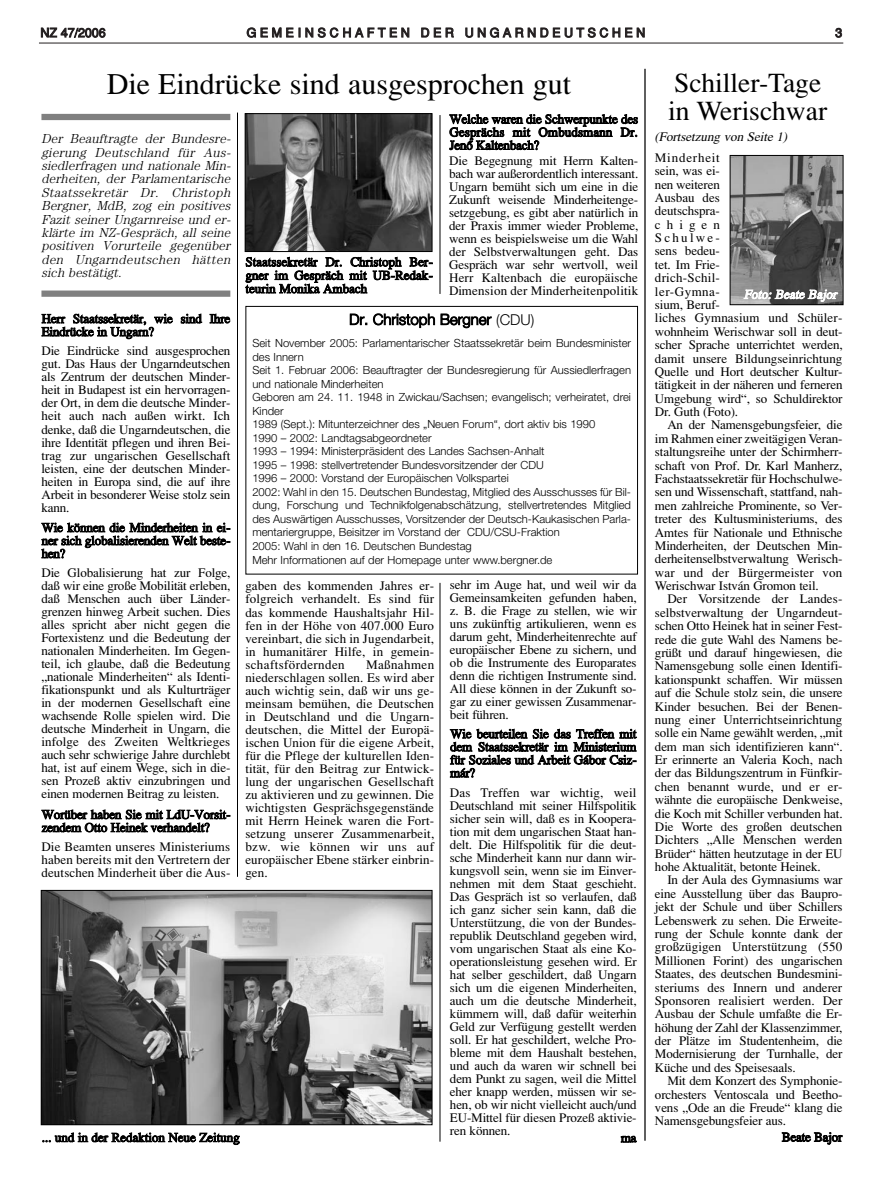
<style>
.page{position:relative;width:885px;height:1177px;background:#fff}
.page>*{position:absolute;margin:0;border:0;box-sizing:border-box;transform-origin:0 0}
.t1{font:30px "Times H Roman";color:#000}
.t2{font:27.5px/27.5px "Times H Roman";color:#000}
.t3{font:15px "Helvetica H Light";color:#000}
.t4{font:13px/13px "Times H Roman";letter-spacing:-.01em;color:#000;text-align:justify}
.t5{font:italic 13px/13.4px "Century H Light";letter-spacing:.015em;color:#000;text-align:justify}
.t6{font:italic 13px "Times H Roman";color:#000}
.t7{font:italic 13px "Times H Roman";color:#fff}
.t8{font:12.5px "Helvetica H";letter-spacing:.28em;color:#231f20}
.t9{font:11.25px/13.5px "Helvetica H Light";color:#000}
</style>
<div class="page">
<hr style="left:39px;top:43px;width:804px;height:1px;background:#231f20">
<div style="left:41px;top:114px;width:189px;height:6px;background:#808080"></div>
<div style="left:41px;top:290px;width:189px;height:7px;background:#808080"></div>
<img style="left:247px;top:115px;width:183px;height:135px">
<div style="left:245px;top:113px;width:187px;height:139px;border:1px solid #000"></div>
<img style="left:43px;top:892px;width:387px;height:230px">
<div style="left:41px;top:890px;width:391px;height:234px;border:1px solid #000"></div>
<div style="left:246px;top:306px;width:392px;height:268px;border:1px solid #000"></div>
<img style="left:732px;top:157px;width:109px;height:146px">
<div style="left:730px;top:155px;width:113px;height:150px;border:1px solid #000"></div>
<hr style="left:440px;top:115px;width:1px;height:179px;background:#000">
<hr style="left:237px;top:112px;width:1px;height:764px;background:#000">
<hr style="left:644px;top:69px;width:2px;height:1071px;background:#000">
<hr style="left:440px;top:582px;width:1px;height:559px;background:#000">
<p class="t8" style="left:40px;top:28px;width:67px">NZ 47/2006</p>
<p class="t8" style="left:247px;top:28px;width:400px">GEM EI N S CHAFTEN DER UNGARNDEUTSCHEN</p>
<p class="t8" style="left:835px;top:28px;width:8px">3</p>
<h1 class="t1" style="left:107px;top:73px;width:466px">Die Eindrücke sind ausgesprochen gut</h1>
<p class="t5" style="left:41px;top:133px;width:193px">Der Beauftragte der Bundesre&shy;gierung Deutschland für Aus&shy;siedlerfragen und nationale Min&shy;derheiten, der Parlamentarische Staatssekretär Dr. Christoph Bergner, MdB, zog ein positives Fazit seiner Ungarnreise und er&shy;klärte im NZ-Gespräch, all seine positiven Vorurteile gegenüber den Ungarndeutschen hätten sich bestätigt.</p>
<p class="t4" style="left:42px;top:313px;width:190px">Herr Staatssekretär, wie sind Ihre<br>Eindrücke in Ungarn?</p>
<p class="t4" style="left:41px;top:346px;width:191px">Die Eindrücke sind ausgesprochen gut. Das Haus der Ungarndeutschen als Zentrum der deutschen Minder&shy;heit in Budapest ist ein hervorragen&shy;der Ort, in dem die deutsche Minder&shy;heit auch nach außen wirkt. Ich denke, daß die Ungarndeutschen, die ihre Identität pflegen und ihren Bei&shy;trag zur ungarischen Gesellschaft leisten, eine der deutschen Minder&shy;heiten in Europa sind, die auf ihre Arbeit in besonderer Weise stolz sein kann.</p>
<p class="t4" style="left:42px;top:522px;width:190px">Wie können die Minderheiten in ei&shy;ner sich globalisierenden Welt beste&shy;hen?</p>
<p class="t4" style="left:41px;top:567px;width:191px">Die Globalisierung hat zur Folge, daß wir eine große Mobilität erleben, daß Menschen auch über Länder&shy;grenzen hinweg Arbeit suchen. Dies alles spricht aber nicht gegen die Fortexistenz und die Bedeutung der nationalen Minderheiten. Im Gegen&shy;teil, ich glaube, daß die Bedeutung „nationale Minderheiten“ als Identi&shy;fikationspunkt und als Kulturträger in der modernen Gesellschaft eine wachsende Rolle spielen wird. Die deutsche Minderheit in Ungarn, die infolge des Zweiten Weltkrieges auch sehr schwierige Jahre durchlebt hat, ist auf einem Wege, sich in die&shy;sen Prozeß aktiv einzubringen und einen modernen Beitrag zu leisten.</p>
<p class="t4" style="left:42px;top:809px;width:190px">Worüber haben Sie mit LdU-Vorsit&shy;zendem Otto Heinek verhandelt?</p>
<p class="t4" style="left:41px;top:841px;width:190px">Die Beamten unseres Ministeriums haben bereits mit den Vertretern der deutschen Minderheit über die Aus-</p>
<h2 class="t2" style="left:668px;top:72px;width:161px">Schiller-Tage in Werischwar</h2>
<p class="t6" style="left:654px;top:133px;width:137px">(Fortsetzung von Seite 1)</p>
<p class="t4" style="left:449px;top:114px;width:190px">Welche waren die Schwerpunkte des Gesprächs mit Ombudsmann Dr.<br>Jenô Kaltenbach?</p>
<p class="t4" style="left:449px;top:156px;width:191px">Die Begegnung mit Herrn Kalten&shy;bach war außerordentlich interessant.<br>Ungarn bemüht sich um eine in die Zukunft weisende Minderheitenge&shy;setzgebung, es gibt aber natürlich in der Praxis immer wieder Probleme, wenn es beispielsweise um die Wahl der Selbstverwaltungen geht. Das Gespräch war sehr wertvoll, weil Herr Kaltenbach die europäische Dimension der Minderheitenpolitik</p>
<p class="t3" style="left:349px;top:314px;width:187px">Dr. Christoph Bergner (CDU)</p>
<p class="t9" style="left:252px;top:337px;width:380px">Seit November 2005: Parlamentarischer Staatssekretär beim Bundesminister des Innern<br>Seit 1. Februar 2006: Beauftragter der Bundesregierung für Aussiedlerfragen und nationale Minderheiten<br>Geboren am 24. 11. 1948 in Zwickau/Sachsen; evangelisch; verheiratet, drei Kinder<br>1989 (Sept.): Mitunterzeichner des „Neuen Forum“, dort aktiv bis 1990<br>1990 – 2002: Landtagsabgeordneter<br>1993 – 1994: Ministerpräsident des Landes Sachsen-Anhalt<br>1995 – 1998: stellvertretender Bundesvorsitzender der CDU<br>1996 – 2000: Vorstand der Europäischen Volkspartei<br>2002: Wahl in den 15. Deutschen Bundestag, Mitglied des Ausschusses für Bil&shy;dung, Forschung und Technikfolgenabschätzung, stellvertretendes Mitglied des Auswärtigen Ausschusses, Vorsitzender der Deutsch-Kaukasischen Parla&shy;mentariergruppe, Beisitzer im Vorstand der CDU/CSU-Fraktion<br>2005: Wahl in den 16. Deutschen Bundestag<br>Mehr Informationen auf der Homepage unter www.bergner.de</p>
<p class="t4" style="left:655px;top:152px;width:189px;line-height:13.4px;text-align:left">Minderheit<br>sein, was ei-<br>nen weiteren<br>Ausbau des<br>deutschspra-<br>chigen<br>Schulwe-<br>sens bedeu-<br>tet. Im Frie-<br>drich-Schil-<br>ler-Gymna-<br>sium, Beruf-<br>liches Gymnasium und Schüler&shy;wohnheim Werischwar soll in deut&shy;scher Sprache unterrichtet werden, damit unsere Bildungseinrichtung<br>Quelle und Hort deutscher Kultur&shy;tätigkeit in der näheren und ferneren<br>Umgebung wird“, so Schuldirektor<br>Dr. Guth (Foto).</p>
<p class="t4" style="left:655px;top:419px;width:189px;line-height:13.4px;text-indent:12px">An der Namensgebungsfeier, die im Rahmen einer zweitägigen Veran&shy;staltungsreihe unter der Schirmherr&shy;schaft von Prof. Dr. Karl Manherz, Fachstaatssekretär für Hochschulwe&shy;sen und Wissenschaft, stattfand, nah&shy;men zahlreiche Prominente, so Ver&shy;treter des Kultusministeriums, des Amtes für Nationale und Ethnische Minderheiten, der Deutschen Min&shy;derheitenselbstverwaltung Werisch&shy;war und der Bürgermeister von Werischwar István Gromon teil.</p>
<p class="t4" style="left:655px;top:593px;width:189px;line-height:13.4px;text-indent:12px">Der Vorsitzende der Landes&shy;selbstverwaltung der Ungarndeut&shy;schen Otto Heinek hat in seiner Fest&shy;rede die gute Wahl des Namens be&shy;grüßt und darauf hingewiesen, die Namensgebung solle einen Identifi&shy;kationspunkt schaffen. Wir müssen auf die Schule stolz sein, die unsere Kinder besuchen. Bei der Benen&shy;nung einer Unterrichtseinrichtung solle ein Name gewählt werden, „mit dem man sich identifizieren kann“.<br>Er erinnerte an Valeria Koch, nach der das Bildungszentrum in Fünfkir&shy;chen benannt wurde, und er er&shy;wähnte die europäische Denkweise, die Koch mit Schiller verbunden hat.<br>Die Worte des großen deutschen Dichters „Alle Menschen werden Brüder“ hätten heutzutage in der EU hohe Aktualität, betonte Heinek.</p>
<p class="t4" style="left:655px;top:874px;width:189px;line-height:13.4px;text-indent:12px">In der Aula des Gymnasiums war eine Ausstellung über das Baupro&shy;jekt der Schule und über Schillers Lebenswerk zu sehen. Die Erweite&shy;rung der Schule konnte dank der großzügigen Unterstützung (550<br>Millionen Forint) des ungarischen Staates, des deutschen Bundesmini&shy;steriums des Innern und anderer Sponsoren realisiert werden. Der Ausbau der Schule umfaßte die Er&shy;höhung der Zahl der Klassenzimmer, der Plätze im Studentenheim, die Modernisierung der Turnhalle, der Küche und des Speisesaals.</p>
<p class="t4" style="left:655px;top:1075px;width:189px;line-height:13.4px;text-indent:12px">Mit dem Konzert des Symphonie&shy;orchesters Ventoscala und Beetho&shy;vens „Ode an die Freude“ klang die Namensgebungsfeier aus.</p>
<p class="t4" style="left:782px;top:1131px;width:62px">Beate Bajor</p>
<p class="t4" style="left:245px;top:256px;width:189px;line-height:13.4px">Staatssekretär Dr. Christoph Ber&shy;gner im Gespräch mit UB-Redak&shy;teurin Monika Ambach</p>
<p class="t7" style="left:744px;top:290px;width:97px">Foto: Beate Bajor</p>
<p class="t4" style="left:450px;top:579px;width:188px">sehr im Auge hat, und weil wir da Gemeinsamkeiten gefunden haben, z. B. die Frage zu stellen, wie wir uns zukünftig artikulieren, wenn es darum geht, Minderheitenrechte auf europäischer Ebene zu sichern, und ob die Instrumente des Europarates denn die richtigen Instrumente sind.<br>All diese können in der Zukunft so&shy;gar zu einer gewissen Zusammenar&shy;beit führen.</p>
<p class="t4" style="left:450px;top:728px;width:188px">Wie beurteilen Sie das Treffen mit dem Staatssekretär im Ministerium für Soziales und Arbeit Gábor Csiz&shy;már?</p>
<p class="t4" style="left:450px;top:787px;width:188px">Das Treffen war wichtig, weil Deutschland mit seiner Hilfspolitik sicher sein will, daß es in Koopera&shy;tion mit dem ungarischen Staat han&shy;delt. Die Hilfspolitik für die deut&shy;sche Minderheit kann nur dann wir&shy;kungsvoll sein, wenn sie im Einver&shy;nehmen mit dem Staat geschieht.<br>Das Gespräch ist so verlaufen, daß ich ganz sicher sein kann, daß die Unterstützung, die von der Bundes&shy;republik Deutschland gegeben wird, vom ungarischen Staat als eine Ko&shy;operationsleistung gesehen wird. Er hat selber geschildert, daß Ungarn sich um die eigenen Minderheiten, auch um die deutsche Minderheit, kümmern will, daß dafür weiterhin Geld zur Verfügung gestellt werden soll. Er hat geschildert, welche Pro&shy;bleme mit dem Haushalt bestehen, und auch da waren wir schnell bei dem Punkt zu sagen, weil die Mittel eher knapp werden, müssen wir se&shy;hen, ob wir nicht vielleicht auch/und EU-Mittel für diesen Prozeß aktivie&shy;ren können.</p>
<p class="t4" style="left:621px;top:1132px;width:17px">ma</p>
<p class="t4" style="left:245px;top:581px;width:190px">gaben des kommenden Jahres er&shy;folgreich verhandelt. Es sind für das kommende Haushaltsjahr Hil&shy;fen in der Höhe von 407.000 Euro vereinbart, die sich in Jugendarbeit, in humanitärer Hilfe, in gemein&shy;schaftsfördernden</p>
<p class="t4" style="left:245px;top:659px;width:190px;text-indent:121px">Maßnahmen niederschlagen sollen. Es wird aber auch wichtig sein, daß wir uns ge&shy;meinsam bemühen, die Deutschen in Deutschland und die Ungarn&shy;deutschen, die Mittel der Europä&shy;ischen Union für die eigene Arbeit, für die Pflege der kulturellen Iden&shy;tität, für den Beitrag zur Entwick&shy;lung der ungarischen Gesellschaft zu aktivieren und zu gewinnen. Die wichtigsten Gesprächsgegenstände mit Herrn Heinek waren die Fort&shy;setzung unserer Zusammenarbeit, bzw. wie können wir uns auf europäischer Ebene stärker einbrin&shy;gen.</p>
<p class="t4" style="left:42px;top:1132px;width:199px">... und in der Redaktion Neue Zeitung</p>
</div>
